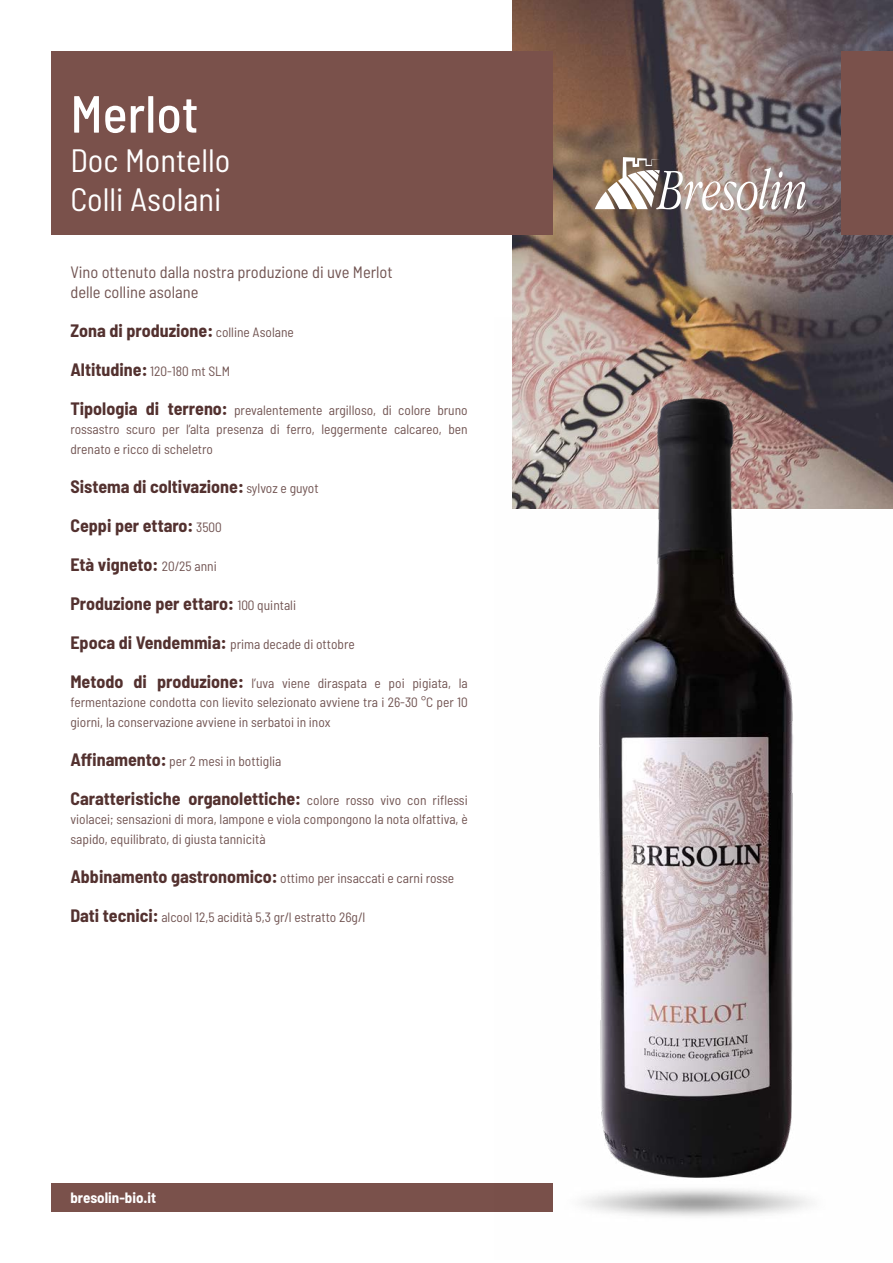
<style>
.page{position:relative;width:893px;height:1263px;background:#fff}
.page>*{position:absolute;margin:0;border:0;box-sizing:border-box;transform-origin:0 0}
.t1{font:500 semi-condensed 52.2px "Barlow";color:#fff}
.t2{font:semi-condensed 32.4px/39px "Barlow";color:#fff}
.t3{font:700 semi-condensed 18px/39px "Barlow";color:#53312f}
.t4{font:semi-condensed 16.5px/19.5px "Barlow";color:#715452}
.t5{font:700 semi-condensed 15px "Barlow";color:#fff}
.t6{font:semi-condensed 13.5px/19.5px "Barlow";color:#715452;text-align:justify}
.s1{font-weight:400;font-size:13.5px;color:#715452}
.s2{font-weight:700;font-size:18px;color:#53312f}
</style>
<div class="page">
<img style="left:512px;top:0;width:381px;height:318px">
<div style="left:51px;top:51px;width:502px;height:183px;background:#7a514b"></div>
<div style="left:51px;top:1183px;width:502px;height:29px;background:#7a514b"></div>
<div style="left:842px;top:51px;width:51px;height:183px;background:#7a514b"></div>
<img style="left:512px;top:318px;width:381px;height:899px">
<svg style="left:595px;top:157px;width:211px;height:53px"></svg>
<h1 class="t1" style="left:70px;top:81px;width:130px">Merlot</h1>
<h2 class="t2" style="left:70px;top:140px;width:162px">Doc Montello<br>Colli Asolani</h2>
<p class="t4" style="left:70px;top:262px;width:324px">Vino ottenuto dalla nostra produzione di uve Merlot delle colline asolane</p>
<h3 class="t3" style="left:70px;top:310px;width:225px">Zona di produzione: <span class="s1">colline Asolane</span></h3>
<p class="t6" style="left:70px;top:361px;width:161px"><span class="s2">Altitudine:</span> 120-180 mt SLM</p>
<p class="t6" style="left:70px;top:400px;width:399px"><span class="s2">Tipologia di terreno:</span> prevalentemente argilloso, di colore bruno rossastro scuro per l’alta presenza di ferro, leggermente calcareo, ben drenato e ricco di scheletro</p>
<h3 class="t3" style="left:70px;top:466px;width:250px">Sistema di coltivazione: <span class="s1">sylvoz e guyot<br></span>Ceppi per ettaro: <span class="s1">3500<br></span>Età vigneto: <span class="s1">20/25 anni<br></span>Produzione per ettaro: <span class="s1">100 quintali</span></h3>
<p class="t6" style="left:70px;top:634px;width:286px"><span class="s2">Epoca di Vendemmia:</span> prima decade di ottobre</p>
<p class="t6" style="left:70px;top:673px;width:399px"><span class="s2">Metodo di produzione:</span> l’uva viene diraspata e poi pigiata, la fermentazione condotta con lievito selezionato avviene tra i 26-30 °C per 10 giorni, la conservazione avviene in serbatoi in inox</p>
<p class="t6" style="left:70px;top:751px;width:212px"><span class="s2">Affinamento:</span> per 2 mesi in bottiglia</p>
<h3 class="t3" style="left:70px;top:778px;width:399px">Caratteristiche organolettiche: <span class="s1">colore rosso vivo con riflessi</span></h3>
<p class="t6" style="left:70px;top:809px;width:399px">violacei; sensazioni di mora, lampone e viola compongono la nota olfattiva, è sapido, equilibrato, di giusta tannicità</p>
<p class="t6" style="left:70px;top:868px;width:385px"><span class="s2">Abbinamento gastronomico:</span> ottimo per insaccati e carni rosse</p>
<p class="t6" style="left:70px;top:907px;width:296px"><span class="s2">Dati tecnici:</span> alcool 12,5 acidità 5,3 gr/l estratto 26g/l</p>
<p class="t5" style="left:70px;top:1188px;width:87px">bresolin-bio.it</p>
</div>
